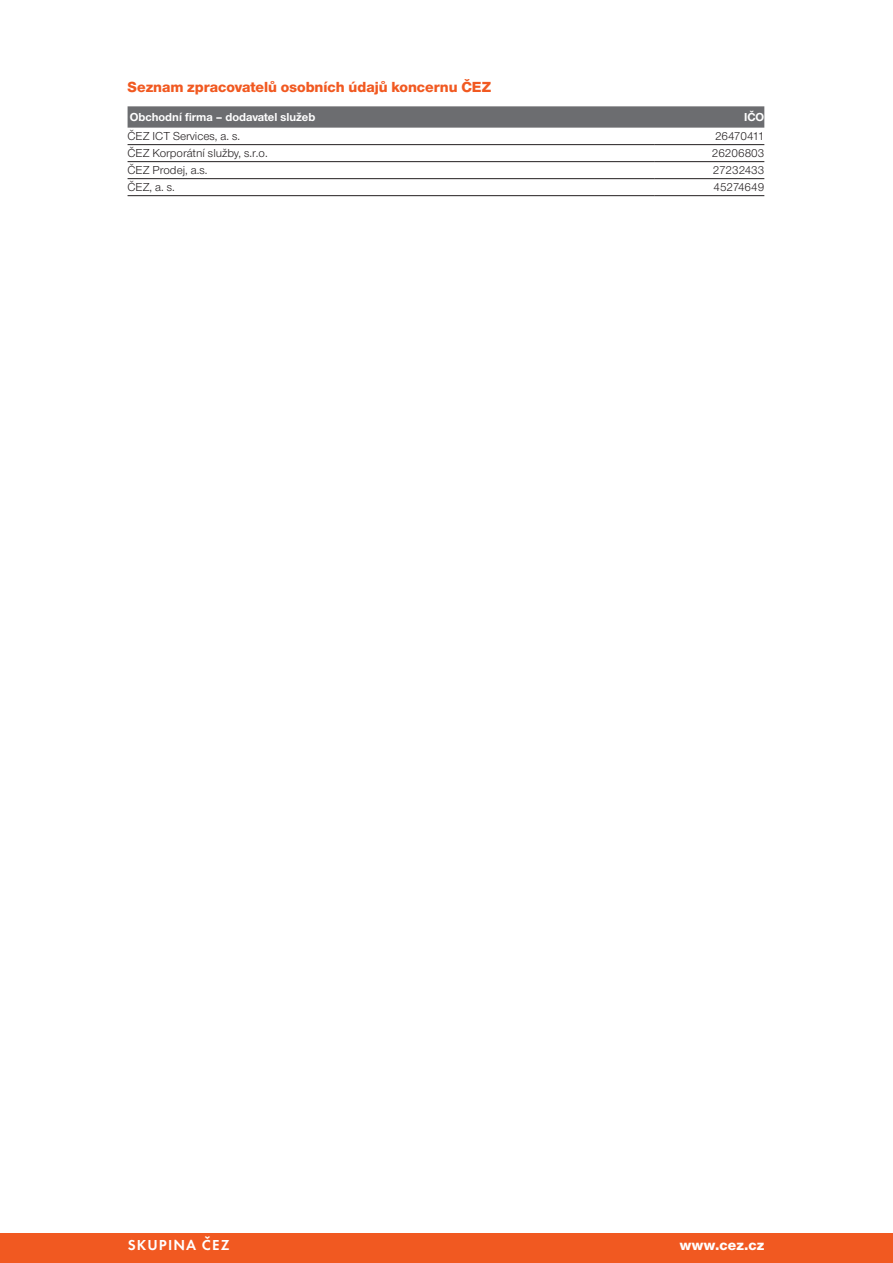
<style>
.page{position:relative;width:893px;height:1263px;background:#fff}
.page>*{position:absolute;margin:0;border:0;box-sizing:border-box;transform-origin:0 0}
.t1{font:800 15.15px "Nimbus CEZOT";color:#f15921}
.t2{font:600 15px "Futura CEZOT";letter-spacing:.08em;color:#fff}
.t3{font:800 15px "Nimbus CEZOT";letter-spacing:.01em;color:#fff}
.t4{font:12px "Nimbus CEZOT";color:#231f20}
.t5{font:700 12px "Nimbus CEZOT";color:#fff}
</style>
<div class="page">
<div style="left:0;top:1233px;width:893px;height:30px;background:#f15921"></div>
<svg style="left:128px;top:106px;width:636px;height:22px;background:#707174"></svg>
<hr style="left:128px;top:144px;width:527px;height:1px;background:#231f20">
<hr style="left:655px;top:144px;width:109px;height:1px;background:#231f20">
<hr style="left:128px;top:161px;width:527px;height:1px;background:#231f20">
<hr style="left:655px;top:161px;width:109px;height:1px;background:#231f20">
<hr style="left:128px;top:178px;width:527px;height:1px;background:#231f20">
<hr style="left:655px;top:178px;width:109px;height:1px;background:#231f20">
<hr style="left:128px;top:195px;width:527px;height:1px;background:#231f20">
<hr style="left:655px;top:195px;width:109px;height:1px;background:#231f20">
<p class="t1" style="left:128px;top:78px;width:365px">Seznam zpracovatelů osobních údajů koncernu ČEZ</p>
<p class="t5" style="left:130px;top:110px;width:187px">Obchodní firma – dodavatel služeb</p>
<p class="t5" style="left:744px;top:110px;width:22px">IČO</p>
<p class="t4" style="left:128px;top:129px;width:114px">ČEZ ICT Services, a. s.</p>
<p class="t4" style="left:715px;top:129px;width:51px">26470411</p>
<p class="t4" style="left:128px;top:146px;width:142px">ČEZ Korporátní služby, s.r.o.</p>
<p class="t4" style="left:712px;top:146px;width:54px">26206803</p>
<p class="t4" style="left:128px;top:163px;width:82px">ČEZ Prodej, a.s.</p>
<p class="t4" style="left:713px;top:163px;width:53px">27232433</p>
<p class="t4" style="left:128px;top:180px;width:49px">ČEZ, a. s.</p>
<p class="t4" style="left:713px;top:180px;width:52px">45274649</p>
<p class="t2" style="left:128px;top:1236px;width:103px">SKUPINA ČEZ</p>
<p class="t3" style="left:680px;top:1236px;width:86px">www.cez.cz</p>
</div>
